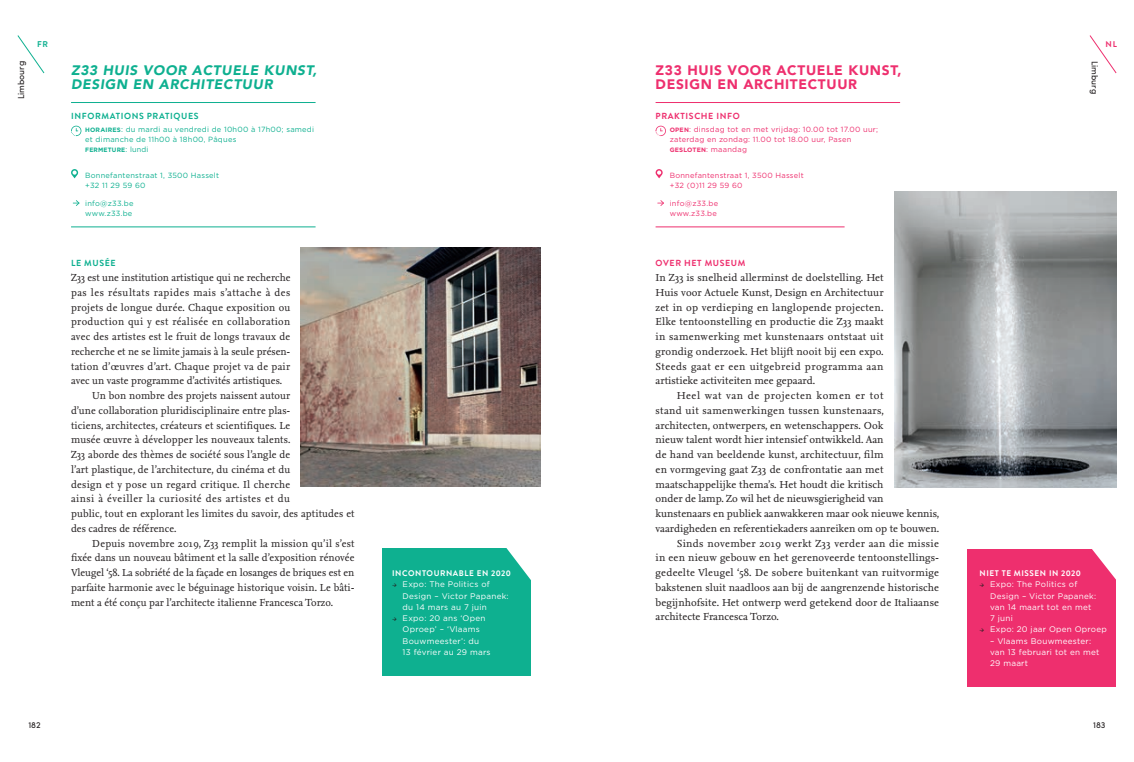
<style>
.page{position:relative;width:1134px;height:762px;background:#fff}
.page>*{position:absolute;margin:0;border:0;box-sizing:border-box;transform-origin:0 0}
.t1{font:italic 900 13.75px/14.8px "Avenir";letter-spacing:.05em;color:#0eb090}
.t2{font:900 13.75px/14.8px "Avenir";letter-spacing:.05em;color:#ee2f6e}
.t3{font:10.62px/14.8px "Nexus Serif";letter-spacing:.01em;color:#231f20;text-align:justify}
.t4{font:10.62px "Nexus Serif";letter-spacing:.03em;color:#231f20}
.t5{font:10.62px "Nexus Serif";letter-spacing:.04em;color:#231f20}
.t6{font:10.62px "Nexus Serif";letter-spacing:.045em;color:#231f20}
.t7{font:10.62px "Nexus Serif";letter-spacing:.05em;color:#231f20}
.t8{font:700 8.75px "Brandon Grotesque";letter-spacing:.07em;color:#0eb090}
.t9{font:700 8.75px "Brandon Grotesque";letter-spacing:.07em;color:#ee2f6e}
.t10{font:8.75px "Sofia Pro";color:#231f20}
.t11{font:700 8.38px "Brandon Grotesque";color:#0eb090}
.t12{font:700 8.38px "Brandon Grotesque";color:#ee2f6e}
.t13{font:8.12px/11.2px "Gotham";letter-spacing:.03em;color:#fff}
.t14{font:700 8.12px "Brandon Grotesque";letter-spacing:.07em;color:#fff}
.t15{font:7.5px/10px "Gotham";letter-spacing:.03em;color:#ee2f6e}
.t16{font:7.5px/10px "Gotham";letter-spacing:.03em;color:#0eb090}
.t17{font:700 6.25px "Gotham";letter-spacing:.03em;color:#ee2f6e}
.t18{font:700 6.25px "Gotham";letter-spacing:.03em;color:#0eb090}
.s1{font-weight:700;font-size:6.25px}
.s2{font-weight:400;font-size:7.5px}
</style>
<div class="page">
<svg style="left:17px;top:35px;width:28px;height:38px"></svg>
<svg style="left:1089px;top:35px;width:28px;height:38px"></svg>
<hr style="left:71px;top:102px;width:245px;height:1px;background:#0eb090">
<hr style="left:71px;top:226px;width:245px;height:1px;background:#0eb090">
<svg style="left:71px;top:126px;width:10px;height:10px"></svg>
<svg style="left:71px;top:169px;width:7px;height:9px"></svg>
<svg style="left:73px;top:200px;width:6px;height:6px"></svg>
<hr style="left:656px;top:102px;width:244px;height:1px;background:#ee2f6e">
<hr style="left:656px;top:226px;width:188px;height:1px;background:#ee2f6e">
<svg style="left:656px;top:126px;width:10px;height:10px"></svg>
<svg style="left:656px;top:169px;width:7px;height:9px"></svg>
<svg style="left:657px;top:200px;width:7px;height:6px"></svg>
<img style="left:301px;top:248px;width:239px;height:239px">
<img style="left:894px;top:191px;width:222px;height:296px">
<div style="left:382px;top:548px;width:148px;height:128px;background:#0eb090"></div>
<svg style="left:506px;top:548px;width:25px;height:34px"></svg>
<div style="left:967px;top:549px;width:149px;height:138px;background:#ee2f6e"></div>
<svg style="left:1092px;top:549px;width:24px;height:31px"></svg>
<p class="t11" style="left:37px;top:38px;width:12px">fr</p>
<p class="t12" style="left:1106px;top:38px;width:13px">nl</p>
<p class="t10" style="left:15px;top:99px;width:40px;rotate:-90deg">Limbourg</p>
<p class="t10" style="left:1101px;top:61px;width:35px;rotate:90deg">Limburg</p>
<p class="t1" style="left:71px;top:62px;width:247px">Z33 HUIS VOOR ACTUELE KUNST,<br>DESIGN EN ARCHITECTUUR</p>
<p class="t8" style="left:71px;top:110px;width:129px">INFORMATIONS PRATIQUES</p>
<p class="t16" style="left:85px;top:124px;width:230px"><span class="s1">HORAIRES</span>: du mardi au vendredi de 10h00 à 17h00; samedi et dimanche de 11h00 à 18h00, Pâques</p>
<p class="t18" style="left:85px;top:146px;width:65px">FERMETURE<span class="s2">: lundi</span></p>
<p class="t16" style="left:85px;top:171px;width:135px">Bonnefantenstraat 1, 3500 Hasselt +32 11 29 59 60</p>
<p class="t16" style="left:85px;top:198px;width:50px">info@z33.be www.z33.be</p>
<p class="t2" style="left:656px;top:62px;width:247px">Z33 HUIS VOOR ACTUELE KUNST,<br>DESIGN EN ARCHITECTUUR</p>
<p class="t9" style="left:656px;top:110px;width:86px">PRAKTISCHE INFO</p>
<p class="t15" style="left:670px;top:124px;width:210px"><span class="s1">OPEN</span>: dinsdag tot en met vrijdag: 10.00 tot 17.00 uur; zaterdag en zondag: 11.00 tot 18.00 uur, Pasen</p>
<p class="t17" style="left:670px;top:146px;width:79px">GESLOTEN<span class="s2">: maandag</span></p>
<p class="t15" style="left:670px;top:171px;width:135px">Bonnefantenstraat 1, 3500 Hasselt +32 (0)11 29 59 60</p>
<p class="t15" style="left:670px;top:198px;width:50px">info@z33.be www.z33.be</p>
<p class="t8" style="left:71px;top:257px;width:46px">LE MUSÉE</p>
<p class="t3" style="left:71px;top:270px;width:221px">Z33 est une institution artistique qui ne recherche</p>
<p class="t6" style="left:71px;top:285px;width:221px">pas les résultats rapides mais s’attache à des</p>
<p class="t3" style="left:71px;top:299px;width:221px">projets de longue durée. Chaque exposition ou</p>
<p class="t4" style="left:71px;top:315px;width:221px">production qui y est réalisée en collaboration</p>
<p class="t3" style="left:71px;top:329px;width:221px">avec des artistes est le fruit de longs travaux de</p>
<p class="t3" style="left:71px;top:344px;width:221px">recherche et ne se limite jamais à la seule présen-</p>
<p class="t3" style="left:71px;top:358px;width:221px">tation d’œuvres d’art. Chaque projet va de pair</p>
<p class="t3" style="left:71px;top:373px;width:212px">avec un vaste programme d’activités artistiques.</p>
<p class="t3" style="left:92px;top:388px;width:200px">Un bon nombre des projets naissent autour</p>
<p class="t3" style="left:71px;top:403px;width:221px">d’une collaboration pluridisciplinaire entre plas-</p>
<p class="t3" style="left:71px;top:417px;width:221px">ticiens, architectes, créateurs et scientifiques. Le</p>
<p class="t3" style="left:71px;top:432px;width:221px">musée œuvre à développer les nouveaux talents.</p>
<p class="t3" style="left:71px;top:447px;width:221px">Z33 aborde des thèmes de société sous l’angle de</p>
<p class="t3" style="left:71px;top:462px;width:221px">l’art plastique, de l’architecture, du cinéma et du</p>
<p class="t3" style="left:71px;top:476px;width:221px">design et y pose un regard critique. Il cherche</p>
<p class="t5" style="left:71px;top:492px;width:221px">ainsi à éveiller la curiosité des artistes et du</p>
<p class="t3" style="left:71px;top:506px;width:285px">public, tout en explorant les limites du savoir, des aptitudes et</p>
<p class="t3" style="left:71px;top:521px;width:107px">des cadres de référence.</p>
<p class="t3" style="left:92px;top:535px;width:264px">Depuis novembre 2019, Z33 remplit la mission qu’il s’est</p>
<p class="t3" style="left:71px;top:550px;width:285px">fixée dans un nouveau bâtiment et la salle d’exposition rénovée</p>
<p class="t3" style="left:71px;top:565px;width:285px">Vleugel ‘58. La sobriété de la façade en losanges de briques est en</p>
<p class="t3" style="left:71px;top:580px;width:285px">parfaite harmonie avec le béguinage historique voisin. Le bâti-</p>
<p class="t3" style="left:71px;top:594px;width:263px">ment a été conçu par l’architecte italienne Francesca Torzo.</p>
<p class="t14" style="left:392px;top:568px;width:120px">INCONTOURNABLE EN 2020</p>
<p class="t13" style="left:403px;top:579px;width:108px">Expo: The Politics of<br>Design – Victor Papanek: du 14 mars au 7 juin<br>Expo: 20 ans ‘Open<br>Oproep’ – ‘Vlaams<br>Bouwmeester’: du<br>13 février au 29 mars</p>
<p class="t9" style="left:656px;top:257px;width:91px">OVER HET MUSEUM</p>
<p class="t3" style="left:656px;top:270px;width:230px">In Z33 is snelheid allerminst de doelstelling. Het Huis voor Actuele Kunst, Design en Architectuur zet in op verdieping en langlopende projecten.<br>Elke tentoonstelling en productie die Z33 maakt in samenwerking met kunstenaars ontstaat uit grondig onderzoek. Het blijft nooit bij een expo.<br>Steeds gaat er een uitgebreid programma aan artistieke activiteiten mee gepaard.</p>
<p class="t7" style="left:677px;top:389px;width:208px">Heel wat van de projecten komen er tot</p>
<p class="t3" style="left:656px;top:403px;width:230px">stand uit samenwerkingen tussen kunstenaars,</p>
<p class="t3" style="left:656px;top:417px;width:229px">architecten, ontwerpers, en wetenschappers. Ook</p>
<p class="t3" style="left:656px;top:432px;width:229px">nieuw talent wordt hier intensief ontwikkeld. Aan</p>
<p class="t3" style="left:656px;top:447px;width:229px">de hand van beeldende kunst, architectuur, film</p>
<p class="t3" style="left:656px;top:462px;width:229px">en vormgeving gaat Z33 de confrontatie aan met</p>
<p class="t3" style="left:656px;top:476px;width:229px">maatschappelijke thema’s. Het houdt die kritisch</p>
<p class="t3" style="left:656px;top:491px;width:229px">onder de lamp. Zo wil het de nieuwsgierigheid van</p>
<p class="t3" style="left:656px;top:506px;width:285px">kunstenaars en publiek aanwakkeren maar ook nieuwe kennis,</p>
<p class="t3" style="left:656px;top:521px;width:285px">vaardigheden en referentiekaders aanreiken om op te bouwen.</p>
<p class="t4" style="left:677px;top:536px;width:264px">Sinds november 2019 werkt Z33 verder aan die missie</p>
<p class="t3" style="left:656px;top:550px;width:285px">in een nieuw gebouw en het gerenoveerde tentoonstellings-</p>
<p class="t3" style="left:656px;top:565px;width:285px">gedeelte Vleugel ‘58. De sobere buitenkant van ruitvormige</p>
<p class="t3" style="left:656px;top:580px;width:285px">bakstenen sluit naadloos aan bij de aangrenzende historische</p>
<p class="t3" style="left:656px;top:594px;width:285px">begijnhofsite. Het ontwerp werd getekend door de Italiaanse</p>
<p class="t3" style="left:656px;top:609px;width:125px">architecte Francesca Torzo.</p>
<p class="t14" style="left:979px;top:568px;width:103px">NIET TE MISSEN IN 2020</p>
<p class="t13" style="left:990px;top:579px;width:118px">Expo: The Politics of<br>Design – Victor Papanek: van 14 maart tot en met<br>7 juni<br>Expo: 20 jaar Open Oproep</p>
<p class="t13" style="left:990px;top:635px;width:111px">– Vlaams Bouwmeester: van 13 februari tot en met<br>29 maart</p>
<p class="t10" style="left:28px;top:718px;width:14px">182</p>
<p class="t10" style="left:1093px;top:718px;width:14px">183</p>
</div>
